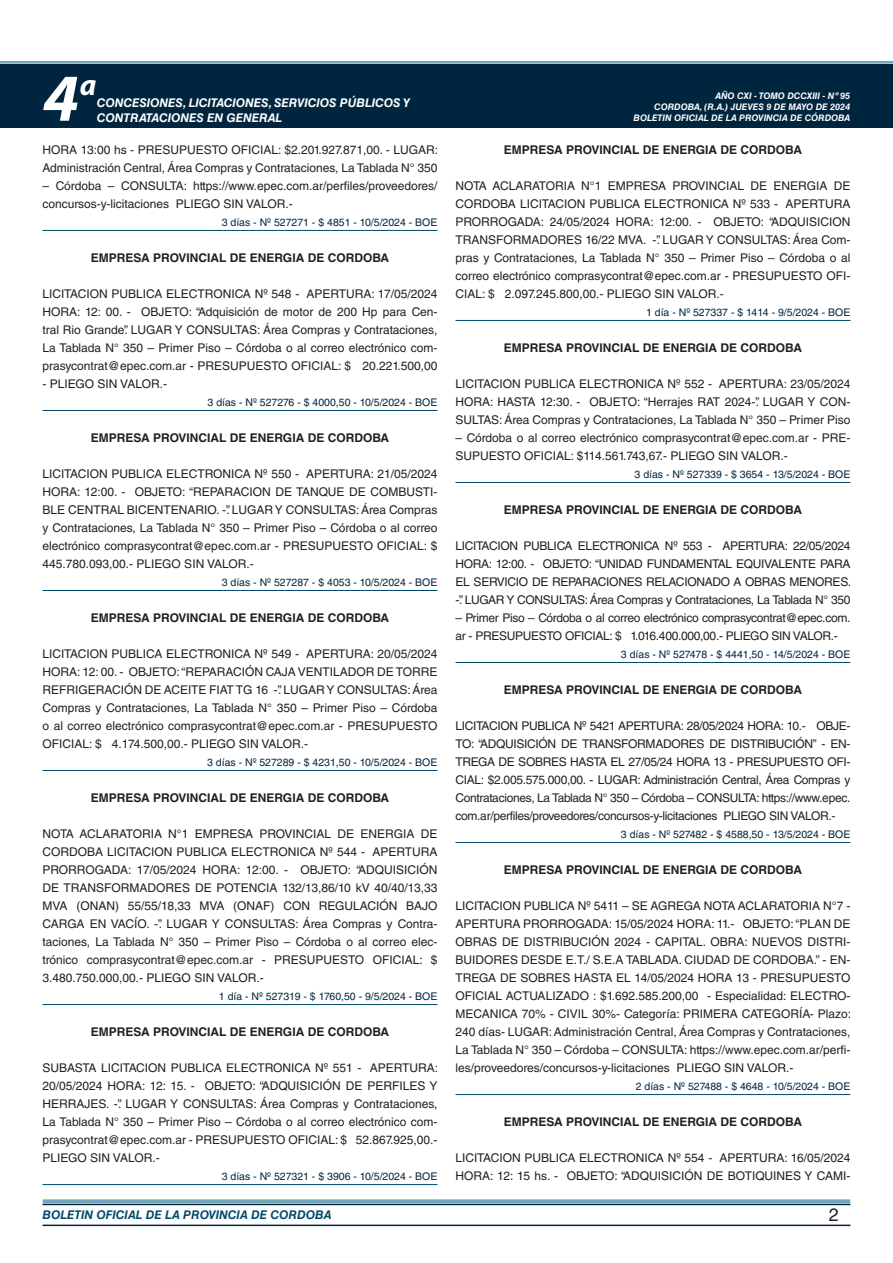
<style>
.page{position:relative;width:893px;height:1263px;background:#fff}
.page>*{position:absolute;margin:0;border:0;box-sizing:border-box;transform-origin:0 0}
.t1{font:italic 700 67.5px "Myriad Pro";color:#fff}
.t2{font:italic 700 30px "Myriad Pro";color:#fff}
.t3{font:18px "Helvetica LT Std";color:#231f20}
.TEXTO_BASE{font:12px/18px "Helvetica LT Std";color:#231f20;text-align:justify}
.RESUELVE{font:700 12px "Helvetica LT Std";color:#231f20}
.TEXTO_BASE-2{font:12px/18px "Helvetica LT Std";letter-spacing:-.025em;color:#231f20}
.t4{font:italic 700 12px/14.4px "Helvetica LT Std";color:#fff}
.t5{font:italic 700 12px "Helvetica LT Std";color:#004b6c}
.FECHA_DE_VENCIMIENTO{font:10.5px "Helvetica LT Std";color:#00263f}
.t6{font:italic 700 9px/10.8px "Helvetica LT Std";color:#fff;text-align:right}
</style>
<div class="page">
<div style="left:0;top:61px;width:893px;height:6px;background:#fff;opacity:.75"></div>
<hr style="left:43px;top:1224px;width:807px;height:2px;background:#00263f">
<div style="left:42px;top:1198px;width:809px;height:8px;background:#fff;opacity:.75"></div>
<div style="left:0;top:64px;width:893px;height:64px;background:#00263f"></div>
<hr style="left:43px;top:230px;width:394px;height:1px;background:#004b6c">
<hr style="left:43px;top:410px;width:394px;height:1px;background:#004b6c">
<hr style="left:43px;top:590px;width:394px;height:1px;background:#004b6c">
<hr style="left:43px;top:770px;width:394px;height:1px;background:#004b6c">
<hr style="left:43px;top:1004px;width:394px;height:1px;background:#004b6c">
<hr style="left:43px;top:1184px;width:394px;height:1px;background:#004b6c">
<hr style="left:455px;top:320px;width:395px;height:1px;background:#004b6c">
<hr style="left:455px;top:482px;width:395px;height:1px;background:#004b6c">
<hr style="left:455px;top:662px;width:395px;height:1px;background:#004b6c">
<hr style="left:455px;top:842px;width:395px;height:1px;background:#004b6c">
<hr style="left:455px;top:1094px;width:395px;height:1px;background:#004b6c">
<h1 class="t1" style="left:43px;top:54px;width:38px">4</h1>
<h2 class="t2" style="left:80px;top:66px;width:18px">a</h2>
<p class="t4" style="left:97px;top:96px;width:315px">CONCESIONES, LICITACIONES, SERVICIOS PÚBLICOS Y<br>CONTRATACIONES EN GENERAL</p>
<p class="TEXTO_BASE" style="left:43px;top:141px;width:397px">HORA 13:00 hs - PRESUPUESTO OFICIAL: $2.201.927.871,00. - LUGAR:<br>Administración Central, Área Compras y Contrataciones, La Tablada N° 350</p>
<p class="TEXTO_BASE" style="left:43px;top:177px;width:396px">– Córdoba – CONSULTA: https://www.epec.com.ar/perfiles/proveedores/ concursos-y-licitaciones PLIEGO SIN VALOR.-</p>
<p class="FECHA_DE_VENCIMIENTO" style="left:222px;top:216px;width:217px">3 días - Nº 527271 - $ 4851 - 10/5/2024 - BOE</p>
<p class="RESUELVE" style="left:91px;top:250px;width:300px">EMPRESA PROVINCIAL DE ENERGIA DE CORDOBA</p>
<p class="TEXTO_BASE" style="left:43px;top:285px;width:396px">LICITACION PUBLICA ELECTRONICA Nº 548 - APERTURA: 17/05/2024<br>HORA: 12: 00. - OBJETO: “Adquisición de motor de 200 Hp para Cen&shy;tral Rio Grande”. LUGAR Y CONSULTAS: Área Compras y Contrataciones, La Tablada N° 350 – Primer Piso – Córdoba o al correo electrónico com&shy;prasycontrat@epec.com.ar - PRESUPUESTO OFICIAL: $ 20.221.500,00</p>
<p class="TEXTO_BASE" style="left:43px;top:375px;width:126px">- PLIEGO SIN VALOR.-</p>
<p class="FECHA_DE_VENCIMIENTO" style="left:208px;top:396px;width:231px">3 días - Nº 527276 - $ 4000,50 - 10/5/2024 - BOE</p>
<p class="RESUELVE" style="left:91px;top:430px;width:300px">EMPRESA PROVINCIAL DE ENERGIA DE CORDOBA</p>
<p class="TEXTO_BASE" style="left:43px;top:465px;width:396px">LICITACION PUBLICA ELECTRONICA Nº 550 - APERTURA: 21/05/2024<br>HORA: 12:00. - OBJETO: “REPARACION DE TANQUE DE COMBUSTI-BLE CENTRAL BICENTENARIO. -”. LUGAR Y CONSULTAS: Área Compras y Contrataciones, La Tablada N° 350 – Primer Piso – Córdoba o al correo electrónico comprasycontrat@epec.com.ar - PRESUPUESTO OFICIAL: $ 445.780.093,00.- PLIEGO SIN VALOR.-</p>
<p class="FECHA_DE_VENCIMIENTO" style="left:222px;top:576px;width:217px">3 días - Nº 527287 - $ 4053 - 10/5/2024 - BOE</p>
<p class="RESUELVE" style="left:91px;top:610px;width:300px">EMPRESA PROVINCIAL DE ENERGIA DE CORDOBA</p>
<p class="TEXTO_BASE" style="left:43px;top:645px;width:396px">LICITACION PUBLICA ELECTRONICA Nº 549 - APERTURA: 20/05/2024<br>HORA: 12: 00. - OBJETO: “REPARACIÓN CAJA VENTILADOR DE TORRE REFRIGERACIÓN DE ACEITE FIAT TG 16 -”. LUGAR Y CONSULTAS: Área Compras y Contrataciones, La Tablada N° 350 – Primer Piso – Córdoba o al correo electrónico comprasycontrat@epec.com.ar - PRESUPUESTO OFICIAL: $ 4.174.500,00.- PLIEGO SIN VALOR.-</p>
<p class="FECHA_DE_VENCIMIENTO" style="left:207px;top:756px;width:232px">3 días - Nº 527289 - $ 4231,50 - 10/5/2024 - BOE</p>
<p class="RESUELVE" style="left:91px;top:790px;width:300px">EMPRESA PROVINCIAL DE ENERGIA DE CORDOBA</p>
<p class="TEXTO_BASE" style="left:43px;top:825px;width:396px">NOTA ACLARATORIA N°1 EMPRESA PROVINCIAL DE ENERGIA DE CORDOBA LICITACION PUBLICA ELECTRONICA Nº 544 - APERTURA PRORROGADA: 17/05/2024 HORA: 12:00. - OBJETO: “ADQUISICIÓN DE TRANSFORMADORES DE POTENCIA 132/13,86/10 kV 40/40/13,33<br>MVA (ONAN) 55/55/18,33 MVA (ONAF) CON REGULACIÓN BAJO CARGA EN VACÍO. -”. LUGAR Y CONSULTAS: Área Compras y Contra&shy;taciones, La Tablada N° 350 – Primer Piso – Córdoba o al correo elec&shy;trónico comprasycontrat@epec.com.ar - PRESUPUESTO OFICIAL: $ 3.480.750.000,00.- PLIEGO SIN VALOR.-</p>
<p class="FECHA_DE_VENCIMIENTO" style="left:219px;top:990px;width:220px">1 día - Nº 527319 - $ 1760,50 - 9/5/2024 - BOE</p>
<p class="RESUELVE" style="left:91px;top:1024px;width:300px">EMPRESA PROVINCIAL DE ENERGIA DE CORDOBA</p>
<p class="TEXTO_BASE" style="left:43px;top:1059px;width:397px">SUBASTA LICITACION PUBLICA ELECTRONICA Nº 551 - APERTURA:<br>20/05/2024 HORA: 12: 15. - OBJETO: “ADQUISICIÓN DE PERFILES Y HERRAJES. -”. LUGAR Y CONSULTAS: Área Compras y Contrataciones, La Tablada N° 350 – Primer Piso – Córdoba o al correo electrónico com&shy;prasycontrat@epec.com.ar - PRESUPUESTO OFICIAL: $ 52.867.925,00.- PLIEGO SIN VALOR.-</p>
<p class="FECHA_DE_VENCIMIENTO" style="left:222px;top:1170px;width:217px">3 días - Nº 527321 - $ 3906 - 10/5/2024 - BOE</p>
<p class="t6" style="left:654px;top:91px;width:198px">AÑO CXI - TOMO DCCXIII - Nº 95<br>CORDOBA, (R.A.) JUEVES 9 DE MAYO DE 2024</p>
<p class="t6" style="left:634px;top:112px;width:218px">BOLETIN OFICIAL DE LA PROVINCIA DE CÓRDOBA</p>
<p class="RESUELVE" style="left:504px;top:142px;width:300px">EMPRESA PROVINCIAL DE ENERGIA DE CORDOBA</p>
<p class="TEXTO_BASE" style="left:455px;top:177px;width:396px">NOTA ACLARATORIA N°1 EMPRESA PROVINCIAL DE ENERGIA DE CORDOBA LICITACION PUBLICA ELECTRONICA Nº 533 - APERTURA PRORROGADA: 24/05/2024 HORA: 12:00. - OBJETO: “ADQUISICION TRANSFORMADORES 16/22 MVA. -”. LUGAR Y CONSULTAS: Área Com&shy;pras y Contrataciones, La Tablada N° 350 – Primer Piso – Córdoba o al correo electrónico comprasycontrat@epec.com.ar - PRESUPUESTO OFI-CIAL: $ 2.097.245.800,00.- PLIEGO SIN VALOR.-</p>
<p class="FECHA_DE_VENCIMIENTO" style="left:646px;top:306px;width:206px">1 día - Nº 527337 - $ 1414 - 9/5/2024 - BOE</p>
<p class="RESUELVE" style="left:504px;top:340px;width:300px">EMPRESA PROVINCIAL DE ENERGIA DE CORDOBA</p>
<p class="TEXTO_BASE" style="left:455px;top:375px;width:396px">LICITACION PUBLICA ELECTRONICA Nº 552 - APERTURA: 23/05/2024<br>HORA: HASTA 12:30. - OBJETO: “Herrajes RAT 2024-”. LUGAR Y CON-SULTAS: Área Compras y Contrataciones, La Tablada N° 350 – Primer Piso</p>
<p class="TEXTO_BASE" style="left:455px;top:429px;width:396px">– Córdoba o al correo electrónico comprasycontrat@epec.com.ar - PRE-<br>SUPUESTO OFICIAL: $114.561.743,67.- PLIEGO SIN VALOR.-</p>
<p class="FECHA_DE_VENCIMIENTO" style="left:635px;top:468px;width:217px">3 días - Nº 527339 - $ 3654 - 13/5/2024 - BOE</p>
<p class="RESUELVE" style="left:504px;top:502px;width:300px">EMPRESA PROVINCIAL DE ENERGIA DE CORDOBA</p>
<p class="TEXTO_BASE" style="left:455px;top:537px;width:397px">LICITACION PUBLICA ELECTRONICA Nº 553 - APERTURA: 22/05/2024<br>HORA: 12:00. - OBJETO: “UNIDAD FUNDAMENTAL EQUIVALENTE PARA EL SERVICIO DE REPARACIONES RELACIONADO A OBRAS MENORES. -”. LUGAR Y CONSULTAS: Área Compras y Contrataciones, La Tablada N° 350</p>
<p class="TEXTO_BASE-2" style="left:455px;top:609px;width:396px">– Primer Piso – Córdoba o al correo electrónico comprasycontrat@epec.com. ar - PRESUPUESTO OFICIAL: $ 1.016.400.000,00.- PLIEGO SIN VALOR.-</p>
<p class="FECHA_DE_VENCIMIENTO" style="left:621px;top:648px;width:231px">3 días - Nº 527478 - $ 4441,50 - 14/5/2024 - BOE</p>
<p class="RESUELVE" style="left:504px;top:682px;width:300px">EMPRESA PROVINCIAL DE ENERGIA DE CORDOBA</p>
<p class="TEXTO_BASE" style="left:455px;top:717px;width:396px">LICITACION PUBLICA Nº 5421 APERTURA: 28/05/2024 HORA: 10.- OBJE-TO: “ADQUISICIÓN DE TRANSFORMADORES DE DISTRIBUCIÓN” - EN-TREGA DE SOBRES HASTA EL 27/05/24 HORA 13 - PRESUPUESTO OFI-CIAL: $2.005.575.000,00. - LUGAR: Administración Central, Área Compras y Contrataciones, La Tablada N° 350 – Córdoba – CONSULTA: https://www.epec. com.ar/perfiles/proveedores/concursos-y-licitaciones PLIEGO SIN VALOR.-</p>
<p class="FECHA_DE_VENCIMIENTO" style="left:621px;top:828px;width:231px">3 días - Nº 527482 - $ 4588,50 - 13/5/2024 - BOE</p>
<p class="RESUELVE" style="left:504px;top:862px;width:300px">EMPRESA PROVINCIAL DE ENERGIA DE CORDOBA</p>
<p class="TEXTO_BASE" style="left:455px;top:897px;width:397px">LICITACION PUBLICA Nº 5411 – SE AGREGA NOTA ACLARATORIA N°7 - APERTURA PRORROGADA: 15/05/2024 HORA: 11.- OBJETO: “PLAN DE OBRAS DE DISTRIBUCIÓN 2024 - CAPITAL. OBRA: NUEVOS DISTRI-BUIDORES DESDE E.T./ S.E.A TABLADA. CIUDAD DE CORDOBA.” - EN-TREGA DE SOBRES HASTA EL 14/05/2024 HORA 13 - PRESUPUESTO OFICIAL ACTUALIZADO : $1.692.585.200,00 - Especialidad: ELECTRO-MECANICA 70% - CIVIL 30%- Categoría: PRIMERA CATEGORÍA- Plazo:<br>240 días- LUGAR: Administración Central, Área Compras y Contrataciones, La Tablada N° 350 – Córdoba – CONSULTA: https://www.epec.com.ar/perfi&shy;les/proveedores/concursos-y-licitaciones PLIEGO SIN VALOR.-</p>
<p class="FECHA_DE_VENCIMIENTO" style="left:636px;top:1080px;width:216px">2 días - Nº 527488 - $ 4648 - 10/5/2024 - BOE</p>
<p class="RESUELVE" style="left:504px;top:1114px;width:300px">EMPRESA PROVINCIAL DE ENERGIA DE CORDOBA</p>
<p class="TEXTO_BASE" style="left:455px;top:1149px;width:396px">LICITACION PUBLICA ELECTRONICA Nº 554 - APERTURA: 16/05/2024<br>HORA: 12: 15 hs. - OBJETO: “ADQUISICIÓN DE BOTIQUINES Y CAMI-</p>
<p class="t5" style="left:43px;top:1208px;width:290px">BOLETIN OFICIAL DE LA PROVINCIA DE CORDOBA</p>
<p class="t3" style="left:829px;top:1204px;width:12px">2</p>
</div>
